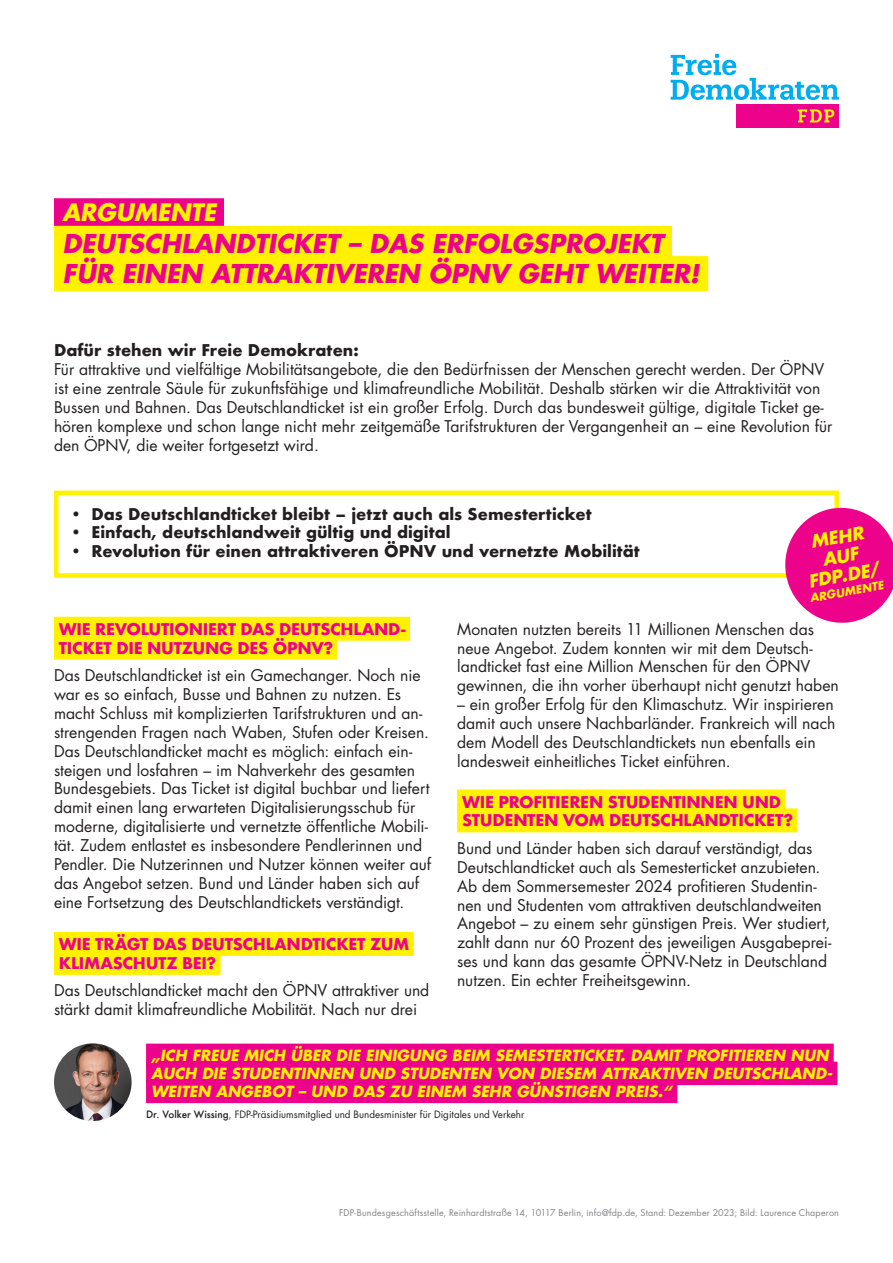
<style>
.page{position:relative;width:893px;height:1263px;background:#fff}
.page>*{position:absolute;margin:0;border:0;box-sizing:border-box;transform-origin:0 0}
.t1{font:italic 700 25.2px/30.3px "Futura Std";color:#ed028c}
.t2{font:italic 700 23.4px "Futura Std";color:#fff101}
.t3{font:italic 700 17.55px/19.2px "Futura LT Pro";color:#fff101;text-align:center}
.t4{font:15.75px/18.9px "Futura LT Pro";color:#231f20}
.t5{font:700 15.75px "Futura";color:#231f20}
.t6{font:700 15.75px/18.9px "Futura";letter-spacing:-.02em;color:#ed028c}
.t7{font:italic 700 15px/18px "Futura Std";color:#fff101}
.t8{font:italic 700 11.25px "Futura LT Pro";color:#fff101}
.t9{font:9.9px "Futura LT Pro";color:#231f20}
.t10{font:9px "Futura LT Pro";letter-spacing:.02em;color:#808285}
.s1{font-family:"Futura";font-weight:500}
</style>
<div class="page">
<div style="left:54px;top:198px;width:170px;height:29px;background:#ed028c"></div>
<div style="left:54px;top:226px;width:618px;height:35px;background:#fff101"></div>
<div style="left:54px;top:256px;width:654px;height:35px;background:#fff101"></div>
<svg style="left:671px;top:54px;width:168px;height:46px"></svg>
<div style="left:736px;top:105px;width:103px;height:23px;background:#ed028c"></div>
<svg style="left:798px;top:109px;width:36px;height:13px"></svg>
<div style="left:54px;top:617px;width:356px;height:24px;background:#fff101"></div>
<div style="left:54px;top:636px;width:284px;height:24px;background:#fff101"></div>
<div style="left:54px;top:932px;width:360px;height:24px;background:#fff101"></div>
<div style="left:54px;top:951px;width:167px;height:24px;background:#fff101"></div>
<div style="left:457px;top:789px;width:329px;height:24px;background:#fff101"></div>
<div style="left:457px;top:808px;width:340px;height:24px;background:#fff101"></div>
<div style="left:54px;top:491px;width:785px;height:87px;border:4px solid #fff101"></div>
<div style="left:146px;top:1043px;width:688px;height:24px;background:#ed028c"></div>
<div style="left:146px;top:1061px;width:691px;height:24px;background:#ed028c"></div>
<div style="left:146px;top:1079px;width:531px;height:24px;background:#ed028c"></div>
<img style="left:54px;top:1043px;width:78px;height:78px;border-radius:39px">
<svg style="left:781px;top:503px;width:112px;height:120px"></svg>
<h2 class="t2" style="left:62px;top:197px;width:155px">ARGUMENTE</h2>
<h1 class="t1" style="left:63px;top:228px;width:638px">DEUTSCHLANDTICKET – DAS ERFOLGSPROJEKT<br>FÜR EINEN ATTRAKTIVEREN ÖPNV GEHT WEITER!</h1>
<p class="t5" style="left:54px;top:339px;width:306px">Dafür stehen wir Freie Demokraten:</p>
<p class="t4" style="left:54px;top:360px;width:780px">Für attraktive und vielfältige Mobilitätsangebote, die den Bedürfnissen der Menschen gerecht werden. Der ÖPNV ist eine zentrale Säule für zukunftsfähige und klimafreundliche Mobilität. Deshalb stärken wir die Attraktivität von Bussen und Bahnen. Das Deutschlandticket ist ein großer Erfolg. Durch das bundesweit gültige, digitale Ticket ge&shy;hören komplexe und schon lange nicht mehr zeitgemäße Tarifstrukturen der Vergangenheit an – eine Revolution für den ÖPNV, die weiter fortgesetzt wird.</p>
<p class="t5" style="left:70px;top:502px;width:523px">• Das Deutschlandticket bleibt – jetzt auch als Semesterticket</p>
<p class="t5" style="left:70px;top:521px;width:382px">• Einfach, deutschlandweit gültig und digital</p>
<p class="t5" style="left:70px;top:540px;width:571px">• Revolution für einen attraktiveren ÖPNV und vernetzte Mobilität</p>
<p class="t3" style="left:800px;top:533px;width:73px;rotate:-10deg">MEHR<br>AUF<br>FDP.DE/</p>
<p class="t8" style="left:808px;top:590px;width:76px;rotate:-10deg">ARGUMENTE</p>
<p class="t6" style="left:59px;top:619px;width:348px">WIE REVOLUTIONIERT DAS DEUTSCHLAND-<br>TICKET DIE NUTZUNG DES ÖPNV?</p>
<p class="t4" style="left:54px;top:666px;width:379px">Das Deutschlandticket ist ein Gamechanger. Noch nie war es so einfach, Busse und Bahnen zu nutzen. Es macht Schluss mit komplizierten Tarifstrukturen und an&shy;strengenden Fragen nach Waben, Stufen oder Kreisen.<br>Das Deutschlandticket macht es möglich: einfach ein&shy;steigen und losfahren – im Nahverkehr des gesamten Bundesgebiets. Das Ticket ist digital buchbar und liefert damit einen lang erwarteten Digitalisierungsschub für moderne, digitalisierte und vernetzte öffentliche Mobili&shy;tät. Zudem entlastet es insbesondere Pendlerinnen und Pendler. Die Nutzerinnen und Nutzer können weiter auf das Angebot setzen. Bund und Länder haben sich auf eine Fortsetzung des Deutschlandtickets verständigt.</p>
<p class="t6" style="left:59px;top:934px;width:352px">WIE TRÄGT DAS DEUTSCHLANDTICKET ZUM<br>KLIMASCHUTZ BEI?</p>
<p class="t4" style="left:54px;top:981px;width:377px">Das Deutschlandticket macht den ÖPNV attraktiver und stärkt damit klimafreundliche Mobilität. Nach nur drei</p>
<p class="t4" style="left:457px;top:619px;width:383px">Monaten nutzten bereits 11 Millionen Menschen das neue Angebot. Zudem konnten wir mit dem Deutsch&shy;landticket fast eine Million Menschen für den ÖPNV gewinnen, die ihn vorher überhaupt nicht genutzt haben</p>
<p class="t4" style="left:457px;top:695px;width:380px">– ein großer Erfolg für den Klimaschutz. Wir inspirieren damit auch unsere Nachbarländer. Frankreich will nach dem Modell des Deutschlandtickets nun ebenfalls ein landesweit einheitliches Ticket einführen.</p>
<p class="t6" style="left:462px;top:792px;width:333px">WIE PROFITIEREN STUDENTINNEN UND<br>STUDENTEN VOM DEUTSCHLANDTICKET?</p>
<p class="t4" style="left:457px;top:838px;width:376px">Bund und Länder haben sich darauf verständigt, das Deutschlandticket auch als Semesterticket anzubieten.<br>Ab dem Sommersemester 2024 profitieren Studentin&shy;nen und Studenten vom attraktiven deutschlandweiten Angebot – zu einem sehr günstigen Preis. Wer studiert, zahlt dann nur 60 Prozent des jeweiligen Ausgabeprei&shy;ses und kann das gesamte ÖPNV-Netz in Deutschland nutzen. Ein echter Freiheitsgewinn.</p>
<p class="t7" style="left:151px;top:1047px;width:683px">„ICH FREUE MICH ÜBER DIE EINIGUNG BEIM SEMESTERTICKET. DAMIT PROFITIEREN NUN<br>AUCH DIE STUDENTINNEN UND STUDENTEN VON DIESEM ATTRAKTIVEN DEUTSCHLAND-<br>WEITEN ANGEBOT – UND DAS ZU EINEM SEHR GÜNSTIGEN PREIS.“</p>
<p class="t9" style="left:146px;top:1108px;width:380px"><span class="s1">Dr. Volker Wissing</span>, FDP-Präsidiumsmitglied und Bundesminister für Digitales und Verkehr</p>
<p class="t10" style="left:339px;top:1207px;width:501px">FDP-Bundesgeschäftsstelle, Reinhardtstraße 14, 10117 Berlin, info@fdp.de, Stand: Dezember 2023; Bild: Laurence Chaperon</p>
</div>
